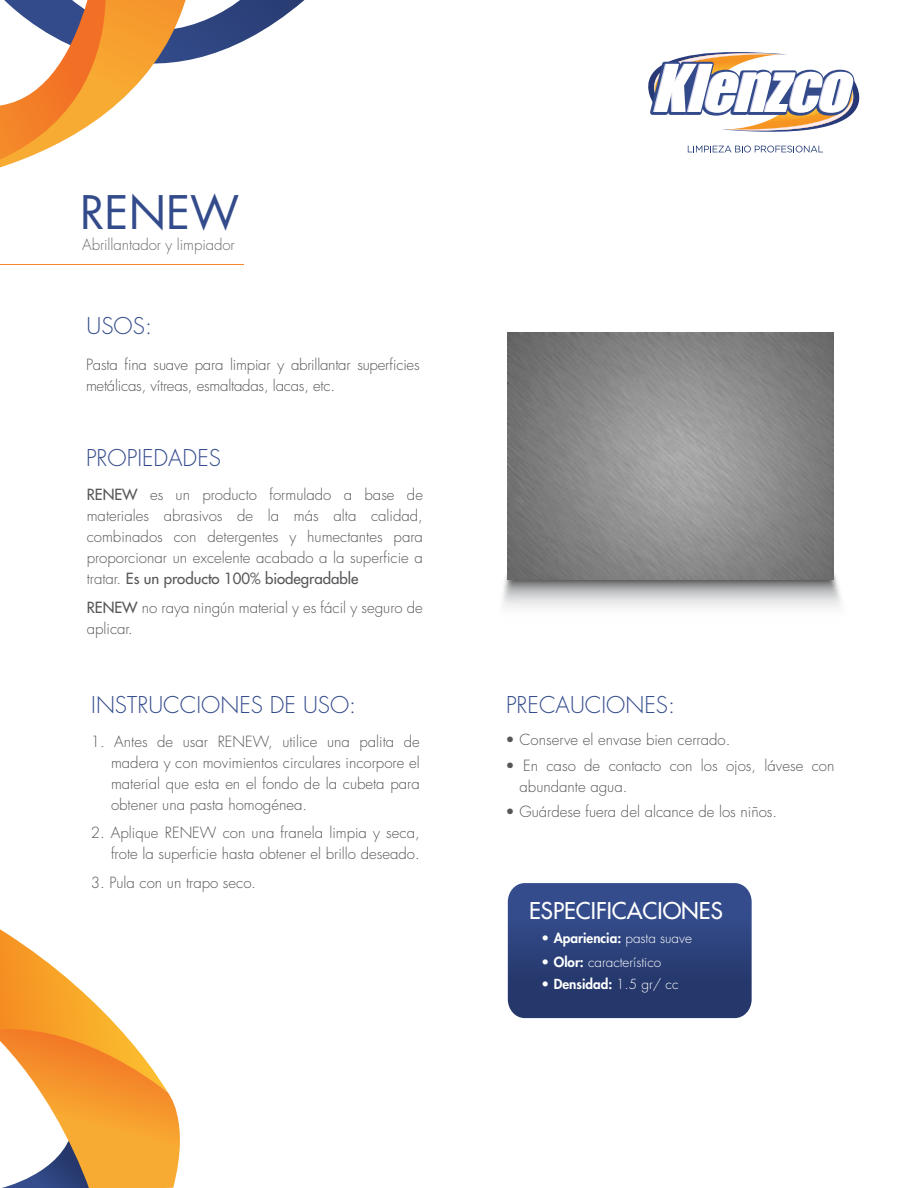
<style>
.page{position:relative;width:918px;height:1188px;background:#fff}
.page>*{position:absolute;margin:0;border:0;box-sizing:border-box;transform-origin:0 0}
.t1{font:45px "Futura Std";color:#334b8b}
.t2{font:300 22.5px "Futura Std";color:#334b8b}
.t3{font:500 22.5px "Futura Std";color:#fff}
.t4{font:300 15px/21px "Futura Std";color:#565659}
.t5{font:300 15px "Futura Std";letter-spacing:-.005em;color:#6b6c6f}
.t6{font:300 13.5px "Futura Std";color:#fff}
.s1{font-weight:500}
.s2{font-weight:800}
</style>
<div class="page">
<img style="left:503px;top:520px;width:338px;height:88px">
<svg style="left:648px;top:52px;width:212px;height:101px"></svg>
<hr style="left:0;top:265px;width:244px;height:1px;background:#f5842e">
<svg style="left:0;top:0;width:304px;height:167px"></svg>
<svg style="left:508px;top:883px;width:244px;height:135px;background:#2e437c"></svg>
<svg style="left:0;top:929px;width:180px;height:259px"></svg>
<img style="left:508px;top:333px;width:326px;height:246px">
<h1 class="t1" style="left:80px;top:183px;width:161px">RENEW</h1>
<p class="t5" style="left:82px;top:236px;width:154px">Abrillantador y limpiador</p>
<h2 class="t2" style="left:86px;top:312px;width:67px">USOS:</h2>
<p class="t4" style="left:86px;top:355px;width:335px">Pasta fina suave para limpiar y abrillantar superficies metálicas, vítreas, esmaltadas, lacas, etc.</p>
<h2 class="t2" style="left:86px;top:444px;width:136px">PROPIEDADES</h2>
<p class="t4" style="left:87px;top:485px;width:338px;text-align:justify"><span class="s1">RENEW</span> es un producto formulado a base de materiales abrasivos de la más alta calidad, combinados con detergentes y humectantes para proporcionar un excelente acabado a la superficie a tratar. <span class="s1">Es un producto 100% biodegradable</span></p>
<p class="t4" style="left:87px;top:597px;width:338px"><span class="s1">RENEW</span> no raya ningún material y es fácil y seguro de aplicar.</p>
<h2 class="t2" style="left:91px;top:691px;width:267px">INSTRUCCIONES DE USO:</h2>
<p class="t4" style="left:111px;top:731px;width:310px;text-align:justify;text-indent:-20px">1. Antes de usar RENEW, utilice una palita de madera y con movimientos circulares incorpore el material que esta en el fondo de la cubeta para obtener una pasta homogénea.</p>
<p class="t4" style="left:91px;top:822px;width:331px;text-align:right">2. Aplique RENEW con una franela limpia y seca, frote la superficie hasta obtener el brillo deseado.</p>
<p class="t4" style="left:91px;top:872px;width:167px">3. Pula con un trapo seco.</p>
<h2 class="t2" style="left:506px;top:691px;width:171px">PRECAUCIONES:</h2>
<p class="t4" style="left:506px;top:730px;width:226px">• Conserve el envase bien cerrado.</p>
<p class="t4" style="left:520px;top:755px;width:316px;text-indent:-14px">• En caso de contacto con los ojos, lávese con abundante agua.</p>
<p class="t4" style="left:506px;top:802px;width:273px">• Guárdese fuera del alcance de los niños.</p>
<h2 class="t3" style="left:529px;top:897px;width:195px">ESPECIFICACIONES</h2>
<p class="t6" style="left:541px;top:930px;width:152px">• <span class="s2">Apariencia:</span> pasta suave</p>
<p class="t6" style="left:541px;top:954px;width:122px">• <span class="s2">Olor:</span> característico</p>
<p class="t6" style="left:541px;top:976px;width:139px">• <span class="s2">Densidad:</span> 1.5 gr/ cc</p>
</div>
